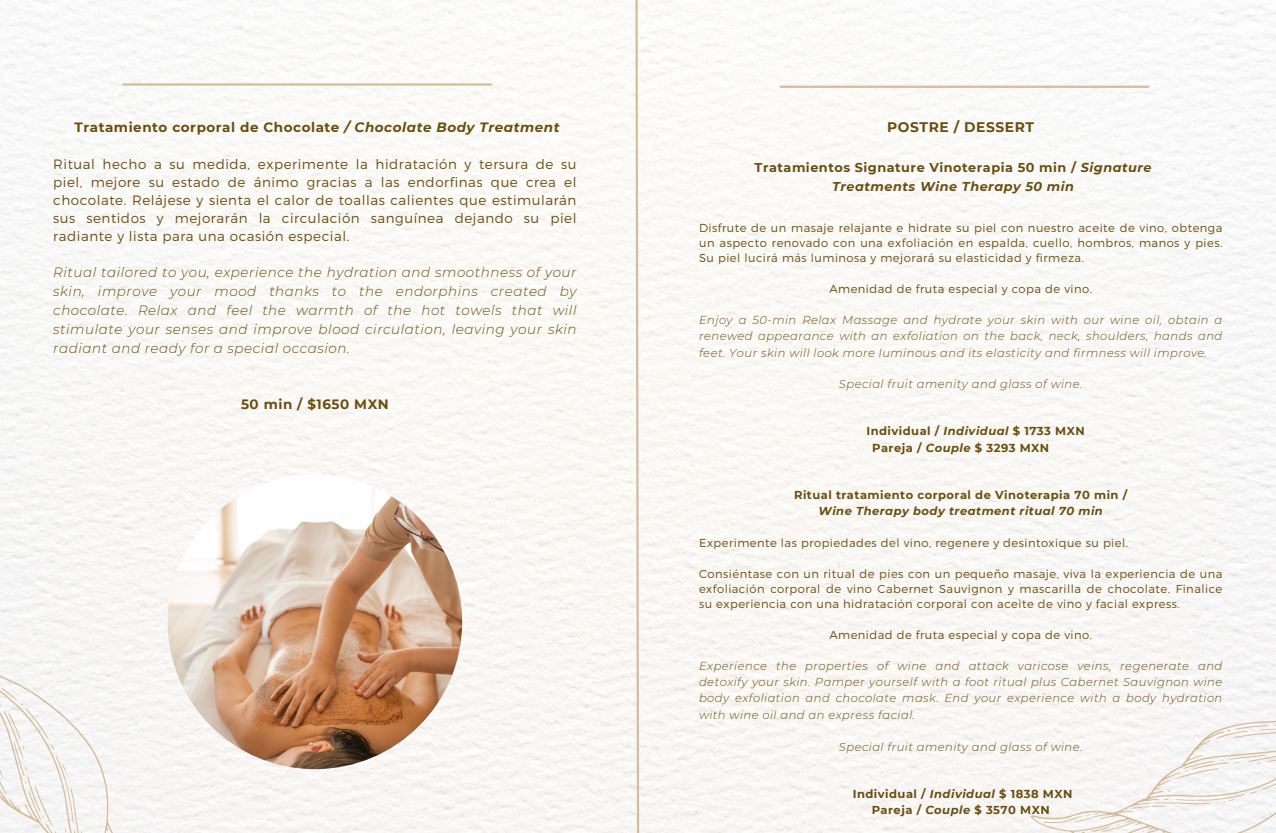
<style>
.page{position:relative;width:1276px;height:833px;background:#fff}
.page>*{position:absolute;margin:0;border:0;box-sizing:border-box;transform-origin:0 0}
.t1{font:700 13.8px "Montserrat";letter-spacing:.04em;color:#6b4e0e}
.t2{font:300 13.5px/18px "Montserrat";letter-spacing:.04em;color:#6b4e0e;text-align:justify}
.t3{font:italic 300 13.5px/19.2px "Montserrat";letter-spacing:.04em;color:#6b4e0e;text-align:justify}
.t4{font:700 13.5px "Montserrat";letter-spacing:.04em;color:#6b4e0e}
.t5{font:700 12.9px/18.3px "Montserrat";letter-spacing:.04em;color:#6b4e0e;text-align:center}
.t6{font:300 11.4px/15.3px "Montserrat";letter-spacing:.04em;color:#6b4e0e;text-align:justify}
.t7{font:italic 300 11.4px/16.2px "Montserrat";letter-spacing:.04em;color:#6b4e0e;text-align:justify}
.t8{font:700 11.4px/16.2px "Montserrat";letter-spacing:.04em;color:#6b4e0e;text-align:center}
.s1{font-style:italic}
</style>
<div class="page">
<div style="left:0;top:0;width:1275px;height:832px;background:#f9f8f6"></div>
<div style="left:1029px;top:601px;width:246px;height:231px;background:#f7f6f5"></div>
<svg style="left:1042px;top:802px;width:67px;height:30px"></svg>
<svg style="left:1115px;top:698px;width:160px;height:135px"></svg>
<div style="left:0;top:601px;width:213px;height:231px;background:#f6f6f4"></div>
<svg style="left:0;top:686px;width:110px;height:147px"></svg>
<hr style="left:122px;top:83px;width:369px;height:3px;background:#d4bd9a">
<svg style="left:634px;top:0;width:6px;height:832px"></svg>
<hr style="left:779px;top:86px;width:369px;height:2px;background:#d4bd9a">
<img style="left:168px;top:474px;width:294px;height:295px;border-radius:50%">
<p class="t4" style="left:75px;top:119px;width:486px">Tratamiento corporal de Chocolate <span class="s1">/ Chocolate Body Treatment</span></p>
<p class="t2" style="left:53px;top:154px;width:524px">Ritual hecho a su medida, experimente la hidratación y tersura de su piel, mejore su estado de ánimo gracias a las endorfinas que crea el chocolate. Relájese y sienta el calor de toallas calientes que estimularán sus sentidos y mejorarán la circulación sanguínea dejando su piel radiante y lista para una ocasión especial.</p>
<p class="t3" style="left:53px;top:262px;width:524px">Ritual tailored to you, experience the hydration and smoothness of your skin, improve your mood thanks to the endorphins created by chocolate. Relax and feel the warmth of the hot towels that will stimulate your senses and improve blood circulation, leaving your skin radiant and ready for a special occasion.</p>
<p class="t4" style="left:241px;top:395px;width:149px">50 min / $1650 MXN</p>
<h4 class="t1" style="left:887px;top:118px;width:148px">POSTRE / DESSERT</h4>
<p class="t5" style="left:754px;top:159px;width:398px">Tratamientos Signature Vinoterapia 50 min / <span class="s1">Signature<br>Treatments Wine Therapy 50 min</span></p>
<h3 class="t6" style="left:699px;top:219px;width:524px">Disfrute de un masaje relajante e hidrate su piel con nuestro aceite de vino, obtenga un aspecto renovado con una exfoliación en espalda, cuello, hombros, manos y pies.<br>Su piel lucirá más luminosa y mejorará su elasticidad y firmeza.</h3>
<h3 class="t6" style="left:829px;top:281px;width:264px">Amenidad de fruta especial y copa de vino.</h3>
<h2 class="t7" style="left:699px;top:312px;width:524px">Enjoy a 50-min Relax Massage and hydrate your skin with our wine oil, obtain a renewed appearance with an exfoliation on the back, neck, shoulders, hands and feet. Your skin will look more luminous and its elasticity and firmness will improve.</h2>
<p class="t7" style="left:838px;top:376px;width:245px">Special fruit amenity and glass of wine.</p>
<p class="t8" style="left:872px;top:423px;width:214px;text-align:left;text-indent:-6px">Individual / <span class="s1">Individual</span> $ 1733 MXN<br>Pareja / <span class="s1">Couple</span> $ 3293 MXN</p>
<h1 class="t8" style="left:794px;top:486px;width:334px">Ritual tratamiento corporal de Vinoterapia 70 min /<br><span class="s1">Wine Therapy body treatment ritual 70 min</span></h1>
<h2 class="t6" style="left:699px;top:534px;width:430px">Experimente las propiedades del vino, regenere y desintoxique su piel.</h2>
<p class="t6" style="left:699px;top:565px;width:524px">Consiéntase con un ritual de pies con un pequeño masaje, viva la experiencia de una exfoliación corporal de vino Cabernet Sauvignon y mascarilla de chocolate. Finalice su experiencia con una hidratación corporal con aceite de vino y facial express.</p>
<p class="t6" style="left:829px;top:626px;width:264px">Amenidad de fruta especial y copa de vino.</p>
<p class="t7" style="left:699px;top:657px;width:524px">Experience the properties of wine and attack varicose veins, regenerate and detoxify your skin. Pamper yourself with a foot ritual plus Cabernet Sauvignon wine body exfoliation and chocolate mask. End your experience with a body hydration with wine oil and an express facial.</p>
<p class="t7" style="left:838px;top:738px;width:245px">Special fruit amenity and glass of wine.</p>
<h4 class="t8" style="left:852px;top:785px;width:221px">Individual / <span class="s1">Individual</span> $ 1838 MXN<br>Pareja / <span class="s1">Couple</span> $ 3570 MXN</h4>
</div>
